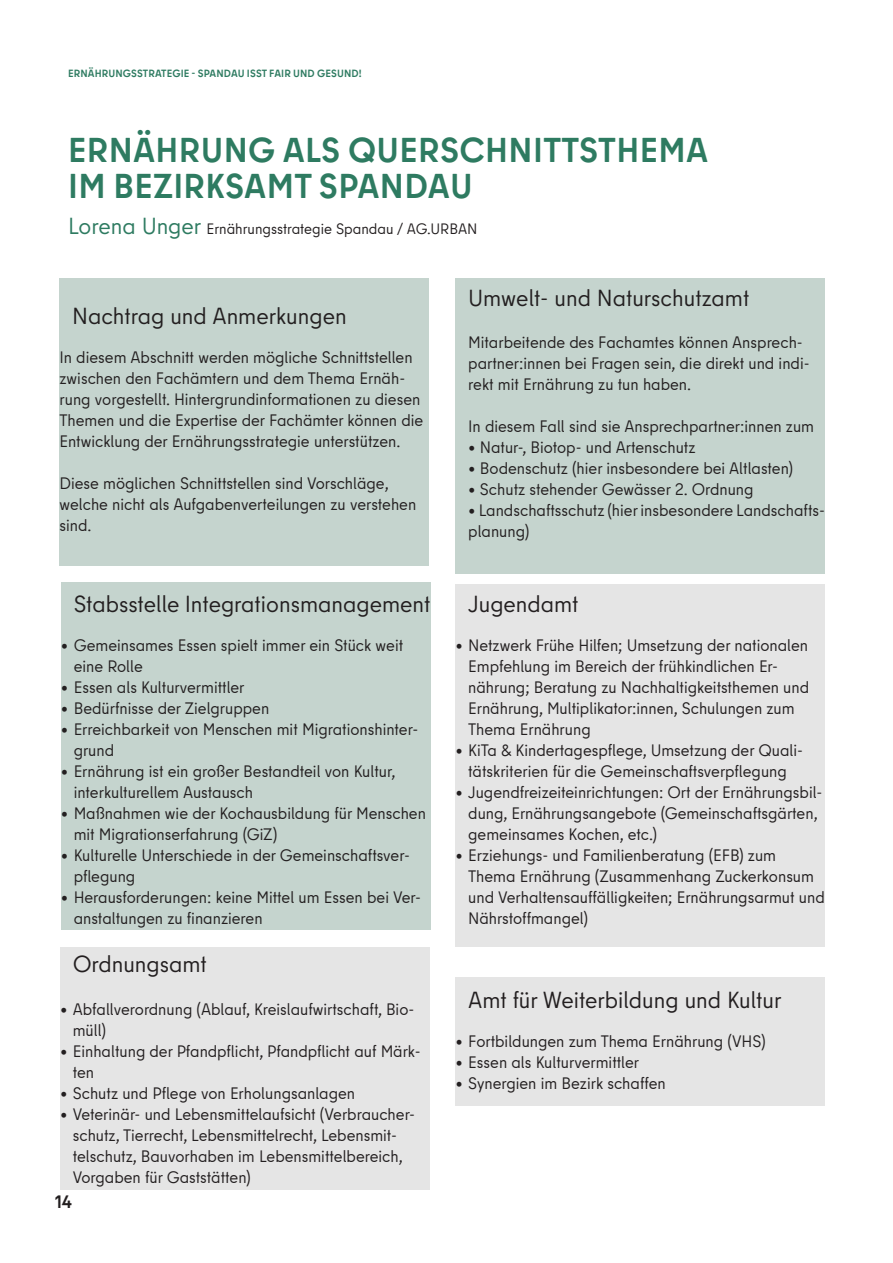
<style>
.page{position:relative;width:893px;height:1263px;background:#fff}
.page>*{position:absolute;margin:0;border:0;box-sizing:border-box;transform-origin:0 0}
.t1{font:700 34.5px/36px "Berlin Type";letter-spacing:.01em;color:#2e7b61}
.t2{font:23.25px "Berlin Type";color:#231f20}
.t3{font:700 18px "Berlin Type";color:#231f20}
.t4{font:16.5px/21px "Berlin Type Office";color:#231f20}
.t5{font:15px "Berlin Type Office";color:#231f20}
.t6{font:700 10.5px "Berlin Type";letter-spacing:.01em;color:#2e7b61}
.s1{font-family:"Berlin Type";font-size:23.25px;color:#2e7b61}
</style>
<div class="page">
<div style="left:60px;top:947px;width:369px;height:242px;background:#e5e5e5"></div>
<div style="left:455px;top:279px;width:370px;height:295px;background:#c5d4ce"></div>
<div style="left:60px;top:279px;width:369px;height:287px;background:#c5d4ce"></div>
<div style="left:455px;top:585px;width:370px;height:362px;background:#e5e5e5"></div>
<div style="left:455px;top:977px;width:370px;height:129px;background:#e5e5e5"></div>
<div style="left:61px;top:583px;width:369px;height:347px;background:#c5d4ce"></div>
<p class="t6" style="left:68px;top:67px;width:295px">ERNÄHRUNGSSTRATEGIE - SPANDAU ISST FAIR UND GESUND!</p>
<h1 class="t1" style="left:68px;top:132px;width:642px">ERNÄHRUNG ALS QUERSCHNITTSTHEMA<br>IM BEZIRKSAMT SPANDAU</h1>
<p class="t5" style="left:68px;top:219px;width:411px"><span class="s1">Lorena Unger</span> Ernährungsstrategie Spandau / AG.URBAN</p>
<h2 class="t2" style="left:72px;top:301px;width:276px">Nachtrag und Anmerkungen</h2>
<p class="t4" style="left:60px;top:347px;width:365px">In diesem Abschnitt werden mögliche Schnittstellen zwischen den Fachämtern und dem Thema Ernäh&shy;rung vorgestellt. Hintergrundinformationen zu diesen Themen und die Expertise der Fachämter können die Entwicklung der Ernährungsstrategie unterstützen.</p>
<p class="t4" style="left:60px;top:473px;width:358px">Diese möglichen Schnittstellen sind Vorschläge, welche nicht als Aufgabenverteilungen zu verstehen sind.</p>
<h2 class="t2" style="left:74px;top:589px;width:358px">Stabsstelle Integrationsmanagement</h2>
<p class="t4" style="left:74px;top:635px;width:331px;text-indent:-13px">• Gemeinsames Essen spielt immer ein Stück weit eine Rolle</p>
<p class="t4" style="left:61px;top:677px;width:185px">• Essen als Kulturvermittler</p>
<p class="t4" style="left:61px;top:698px;width:210px">• Bedürfnisse der Zielgruppen</p>
<p class="t4" style="left:74px;top:719px;width:346px;text-indent:-13px">• Erreichbarkeit von Menschen mit Migrationshinter&shy;grund</p>
<p class="t4" style="left:74px;top:761px;width:324px;text-indent:-13px">• Ernährung ist ein großer Bestandteil von Kultur, interkulturellem Austausch</p>
<p class="t4" style="left:74px;top:803px;width:354px;text-indent:-13px">• Maßnahmen wie der Kochausbildung für Menschen mit Migrationserfahrung (GiZ)</p>
<p class="t4" style="left:74px;top:845px;width:338px;text-indent:-13px">• Kulturelle Unterschiede in der Gemeinschaftsver&shy;pflegung</p>
<p class="t4" style="left:74px;top:887px;width:349px;text-indent:-13px">• Herausforderungen: keine Mittel um Essen bei Ver&shy;anstaltungen zu finanzieren</p>
<h2 class="t2" style="left:73px;top:949px;width:136px">Ordnungsamt</h2>
<p class="t4" style="left:73px;top:999px;width:343px;text-indent:-13px">• Abfallverordnung (Ablauf, Kreislaufwirtschaft, Bio&shy;müll)</p>
<p class="t4" style="left:73px;top:1041px;width:349px;text-indent:-13px">• Einhaltung der Pfandpflicht, Pfandpflicht auf Märk&shy;ten</p>
<p class="t4" style="left:60px;top:1083px;width:297px">• Schutz und Pflege von Erholungsanlagen</p>
<p class="t4" style="left:73px;top:1104px;width:344px;text-indent:-13px">• Veterinär- und Lebensmittelaufsicht (Verbraucher&shy;schutz, Tierrecht, Lebensmittelrecht, Lebensmit&shy;telschutz, Bauvorhaben im Lebensmittelbereich, Vorgaben für Gaststätten)</p>
<p class="t3" style="left:55px;top:1190px;width:19px">14</p>
<h2 class="t2" style="left:468px;top:283px;width:283px">Umwelt- und Naturschutzamt</h2>
<p class="t4" style="left:468px;top:332px;width:343px">Mitarbeitende des Fachamtes können Ansprech&shy;partner:innen bei Fragen sein, die direkt und indi&shy;rekt mit Ernährung zu tun haben.</p>
<p class="t4" style="left:468px;top:416px;width:347px">In diesem Fall sind sie Ansprechpartner:innen zum</p>
<p class="t4" style="left:468px;top:437px;width:229px">• Natur-, Biotop- und Artenschutz</p>
<p class="t4" style="left:468px;top:458px;width:326px">• Bodenschutz (hier insbesondere bei Altlasten)</p>
<p class="t4" style="left:468px;top:479px;width:287px">• Schutz stehender Gewässer 2. Ordnung</p>
<p class="t4" style="left:468px;top:500px;width:358px">• Landschaftsschutz (hier insbesondere Landschafts&shy;planung)</p>
<h2 class="t2" style="left:468px;top:589px;width:112px">Jugendamt</h2>
<p class="t4" style="left:468px;top:635px;width:342px;text-indent:-13px">• Netzwerk Frühe Hilfen; Umsetzung der nationalen Empfehlung im Bereich der frühkindlichen Er&shy;nährung; Beratung zu Nachhaltigkeitsthemen und Ernährung, Multiplikator:innen, Schulungen zum Thema Ernährung</p>
<p class="t4" style="left:455px;top:740px;width:349px;text-align:center">• KiTa &amp; Kindertagespflege, Umsetzung der Quali&shy;tätskriterien für die Gemeinschaftsverpflegung</p>
<p class="t4" style="left:468px;top:782px;width:356px;text-indent:-13px">• Jugendfreizeiteinrichtungen: Ort der Ernährungsbil&shy;dung, Ernährungsangebote (Gemeinschaftsgärten, gemeinsames Kochen, etc.)</p>
<p class="t4" style="left:468px;top:845px;width:358px;text-indent:-13px">• Erziehungs- und Familienberatung (EFB) zum Thema Ernährung (Zusammenhang Zuckerkonsum und Verhaltensauffälligkeiten; Ernährungsarmut und Nährstoffmangel)</p>
<h2 class="t2" style="left:468px;top:985px;width:315px">Amt für Weiterbildung und Kultur</h2>
<p class="t4" style="left:455px;top:1031px;width:312px">• Fortbildungen zum Thema Ernährung (VHS)</p>
<p class="t4" style="left:455px;top:1052px;width:185px">• Essen als Kulturvermittler</p>
<p class="t4" style="left:455px;top:1073px;width:212px">• Synergien im Bezirk schaffen</p>
</div>
